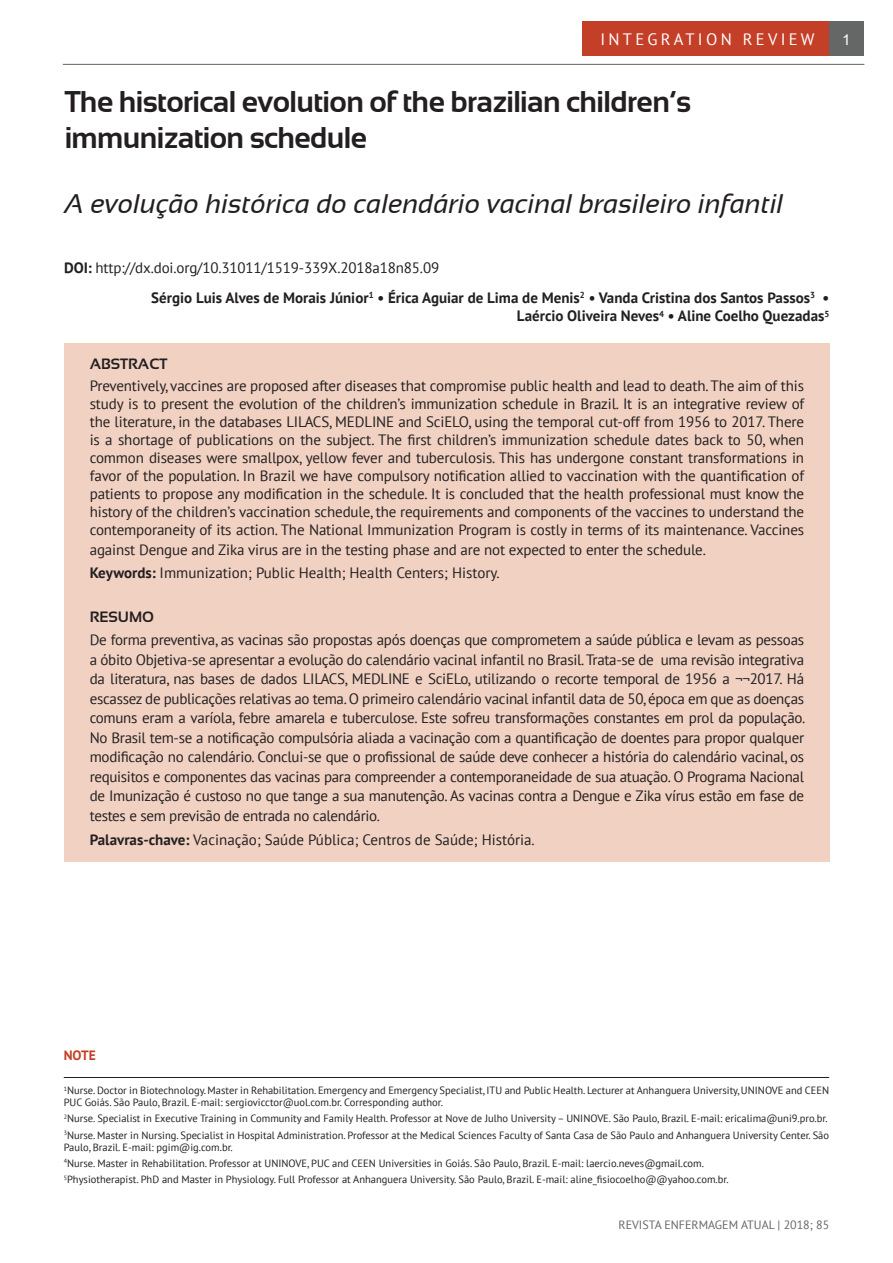
<style>
.page{position:relative;width:893px;height:1263px;background:#fff}
.page>*{position:absolute;margin:0;border:0;box-sizing:border-box;transform-origin:0 0}
.t1{font:700 30px/36px "Sansation";letter-spacing:-.02em;color:#231f20}
.t2{font:italic 27px "Sansation";color:#231f20}
.t3{font:16.5px "PT Sans";letter-spacing:.2em;color:#fff}
.t4{font:15px/19.5px "PT Sans";letter-spacing:-.01em;color:#231f20;text-align:justify}
.t5{font:700 15px/18px "PT Sans";color:#231f20;text-align:right}
.t6{font:700 15px "Sansation";color:#231f20}
.t7{font:15px "Arial";color:#fff}
.t8{font:700 13.5px "PT Sans";color:#c43f28}
.t9{font:12px "PT Sans";color:#656666}
.t10{font:10.5px/16.2px "PT Sans";color:#231f20}
.s1{font-weight:700}
</style>
<div class="page">
<div style="left:829px;top:21px;width:35px;height:35px;background:#656666"></div>
<hr style="left:63px;top:64px;width:801px;height:1px;background:#73776c">
<div style="left:583px;top:21px;width:246px;height:35px;background:#c43f28"></div>
<div style="left:65px;top:343px;width:765px;height:518px;background:#f1d2c2"></div>
<hr style="left:64px;top:1077px;width:765px;height:1px;background:#231f20">
<p class="t3" style="left:600px;top:28px;width:216px">INTEGRATION REVIEW</p>
<p class="t7" style="left:842px;top:30px;width:10px">1</p>
<h1 class="t1" style="left:65px;top:84px;width:628px">The historical evolution of the brazilian children’s immunization schedule</h1>
<h2 class="t2" style="left:65px;top:189px;width:720px">A evolução histórica do calendário vacinal brasileiro infantil</h2>
<p class="t4" style="left:64px;top:257px;width:376px"><span class="s1">DOI:</span> http://dx.doi.org/10.31011/1519-339X.2018a18n85.09</p>
<p class="t5" style="left:151px;top:289px;width:680px">Sérgio Luis Alves de Morais Júnior<sup>1</sup> • Érica Aguiar de Lima de Menis<sup>2</sup> • Vanda Cristina dos Santos Passos<sup>3</sup> •<br>Laércio Oliveira Neves<sup>4</sup> • Aline Coelho Quezadas<sup>5</sup></p>
<p class="t6" style="left:90px;top:355px;width:70px">ABSTRACT</p>
<p class="t4" style="left:90px;top:376px;width:716px;line-height:18px">Preventively, vaccines are proposed after diseases that compromise public health and lead to death. The aim of this study is to present the evolution of the children’s immunization schedule in Brazil. It is an integrative review of the literature, in the databases LILACS, MEDLINE and SciELO, using the temporal cut-off from 1956 to 2017. There is a shortage of publications on the subject. The first children’s immunization schedule dates back to 50, when common diseases were smallpox, yellow fever and tuberculosis. This has undergone constant transformations in favor of the population. In Brazil we have compulsory notification allied to vaccination with the quantification of patients to propose any modification in the schedule. It is concluded that the health professional must know the history of the children’s vaccination schedule, the requirements and components of the vaccines to understand the contemporaneity of its action. The National Immunization Program is costly in terms of its maintenance. Vaccines</p>
<p class="t4" style="left:90px;top:537px;width:618px;line-height:23.7px">against Dengue and Zika virus are in the testing phase and are not expected to enter the schedule.<br><span class="s1">Keywords:</span> Immunization; Public Health; Health Centers; History.</p>
<p class="t6" style="left:90px;top:608px;width:11px">RESU</p>
<p class="t6" style="left:129px;top:608px;width:25px">MO</p>
<p class="t4" style="left:90px;top:630px;width:717px">De forma preventiva, as vacinas são propostas após doenças que comprometem a saúde pública e levam as pessoas a óbito Objetiva-se apresentar a evolução do calendário vacinal infantil no Brasil. Trata-se de uma revisão integrativa da literatura, nas bases de dados LILACS, MEDLINE e SciELo, utilizando o recorte temporal de 1956 a ¬¬2017. Há escassez de publicações relativas ao tema. O primeiro calendário vacinal infantil data de 50, época em que as doenças comuns eram a varíola, febre amarela e tuberculose. Este sofreu transformações constantes em prol da população.<br>No Brasil tem-se a notificação compulsória aliada a vacinação com a quantificação de doentes para propor qualquer modificação no calendário. Conclui-se que o profissional de saúde deve conhecer a história do calendário vacinal, os requisitos e componentes das vacinas para compreender a contemporaneidade de sua atuação. O Programa Nacional de Imunização é custoso no que tange a sua manutenção. As vacinas contra a Dengue e Zika vírus estão em fase de testes e sem previsão de entrada no calendário.</p>
<p class="t4" style="left:90px;top:829px;width:447px"><span class="s1">Palavras-chave:</span> Vacinação; Saúde Pública; Centros de Saúde; História.</p>
<p class="t8" style="left:64px;top:1046px;width:34px">NOTE</p>
<p class="t10" style="left:64px;top:1084px;width:767px;line-height:12px"><sup>1</sup>Nurse. Doctor in Biotechnology. Master in Rehabilitation. Emergency and Emergency Specialist, ITU and Public Health. Lecturer at Anhanguera University, UNINOVE and CEEN<br>PUC Goiás. São Paulo, Brazil. E-mail: sergiovicctor@uol.com.br. Corresponding author.</p>
<p class="t10" style="left:64px;top:1110px;width:767px"><sup>2</sup>Nurse. Specialist in Executive Training in Community and Family Health. Professor at Nove de Julho University – UNINOVE. São Paulo, Brazil. E-mail: ericalima@uni9.pro.br.<br><sup>3</sup>Nurse. Master in Nursing. Specialist in Hospital Administration. Professor at the Medical Sciences Faculty of Santa Casa de São Paulo and Anhanguera University Center. São</p>
<p class="t10" style="left:64px;top:1138px;width:666px">Paulo, Brazil. E-mail: pgim@ig.com.br.<br><sup>4</sup>Nurse. Master in Rehabilitation. Professor at UNINOVE, PUC and CEEN Universities in Goiás. São Paulo, Brazil. E-mail: laercio.neves@gmail.com.<br><sup>5</sup>Physiotherapist. PhD and Master in Physiology. Full Professor at Anhanguera University. São Paulo, Brazil. E-mail: aline_fisiocoelho@@yahoo.com.br.</p>
<p class="t9" style="left:619px;top:1216px;width:212px">REVISTA ENFERMAGEM ATUAL | 2018; 85</p>
</div>
